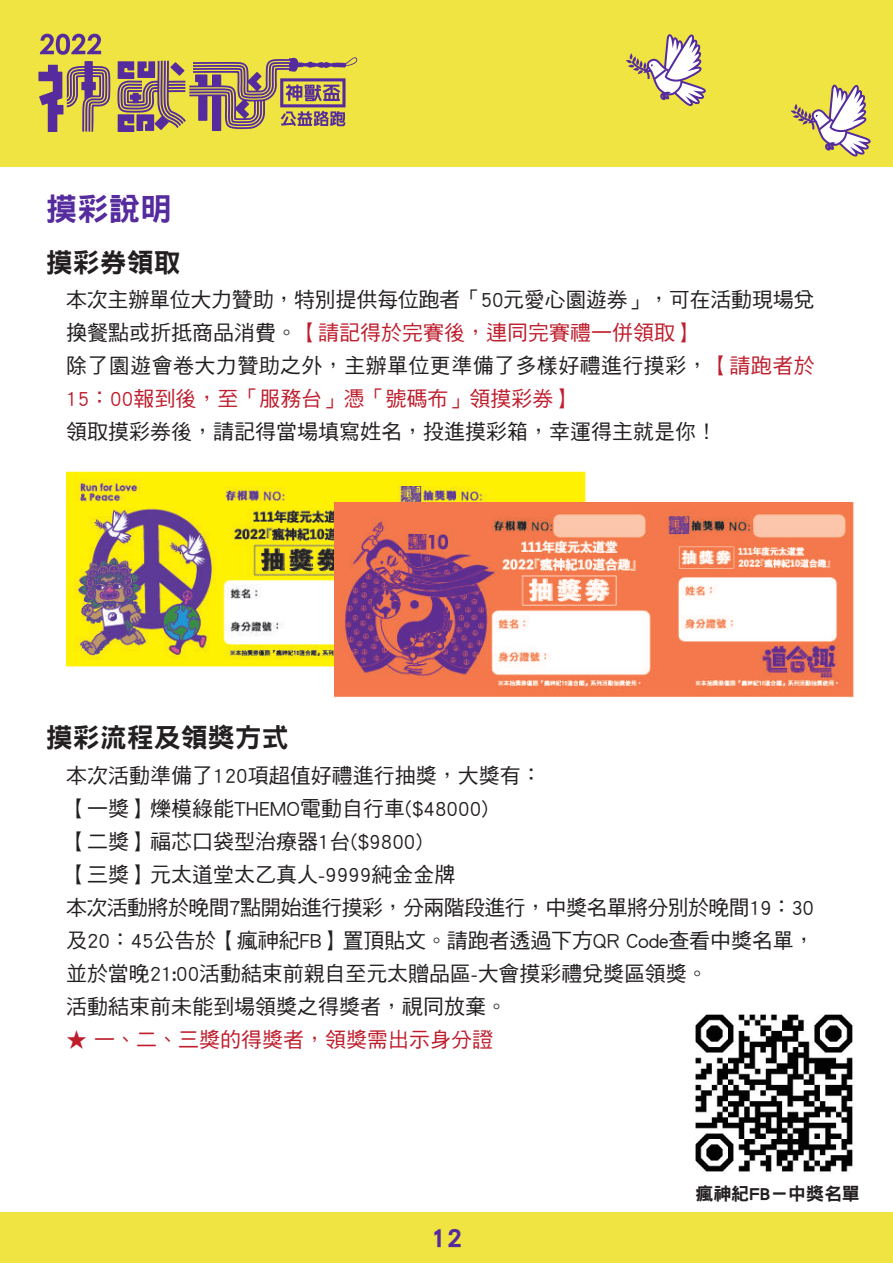
<style>
.page{position:relative;width:893px;height:1263px;background:#fff}
.page>*{position:absolute;margin:0;border:0;box-sizing:border-box;transform-origin:0 0}
.t1{font:31.5px "DF Hei Std W9";color:#552b9d}
.t2{font:27px "DF Hei Std W9";color:#231f20}
.t3{font:27px "DF Hei Std W9";color:#552b9d}
.t4{font:21px/33px "DF Hei Std W5";color:#231f20}
.t5{font:21px "DF Hei Std W5";color:#be1d2c}
.t6{font:18px "DF Hei Std W9";letter-spacing:-.005em;color:#231f20}
.s1{color:#be1d2c}
</style>
<div class="page">
<div style="left:0;top:0;width:893px;height:166px;background:#efe441"></div>
<svg style="left:38px;top:61px;width:73px;height:71px"></svg>
<svg style="left:117px;top:57px;width:240px;height:75px"></svg>
<svg style="left:40px;top:34px;width:61px;height:21px"></svg>
<div style="left:0;top:1212px;width:893px;height:51px;background:#efe441"></div>
<svg style="left:626px;top:34px;width:80px;height:72px"></svg>
<svg style="left:791px;top:84px;width:80px;height:72px"></svg>
<img style="left:67px;top:471px;width:519px;height:196px">
<img style="left:335px;top:502px;width:519px;height:196px">
<img style="left:695px;top:1014px;width:158px;height:160px">
<h1 class="t1" style="left:46px;top:192px;width:127px">摸彩說明</h1>
<p class="t2" style="left:46px;top:247px;width:136px">摸彩券領取</p>
<p class="t4" style="left:66px;top:283px;width:750px">本次主辦單位大力贊助，特別提供每位跑者「50元愛心園遊券」，可在活動現場兌換餐點或折抵商品消費。<span class="s1">【請記得於完賽後，連同完賽禮一併領取】<br></span>除了園遊會卷大力贊助之外，主辦單位更準備了多樣好禮進行摸彩，<span class="s1">【請跑者於15：00報到後，至「服務台」憑「號碼布」領摸彩券】</span></p>
<p class="t4" style="left:66px;top:415px;width:652px">領取摸彩券後，請記得當場填寫姓名，投進摸彩箱，幸運得主就是你！</p>
<p class="t2" style="left:46px;top:723px;width:245px">摸彩流程及領獎方式</p>
<p class="t4" style="left:66px;top:758px;width:750px">本次活動準備了120項超值好禮進行抽獎，大獎有：<br>【一獎】爍模綠能THEMO電動自行車($48000)<br>【二獎】福芯口袋型治療器1台($9800)<br>【三獎】元太道堂太乙真人-9999純金金牌<br>本次活動將於晚間7點開始進行摸彩，分兩階段進行，中獎名單將分別於晚間19：30及20：45公告於【瘋神紀FB】置頂貼文。請跑者透過下方QR Code查看中獎名單，並於當晚21:00活動結束前親自至元太贈品區-大會摸彩禮兌獎區領獎。<br>活動結束前未能到場領獎之得獎者，視同放棄。</p>
<p class="t5" style="left:66px;top:1028px;width:428px">★ 一、二、三獎的得獎者，領獎需出示身分證</p>
<p class="t3" style="left:430px;top:1223px;width:35px">12</p>
<p class="t6" style="left:695px;top:1184px;width:166px">瘋神紀FB－中獎名單</p>
</div>
